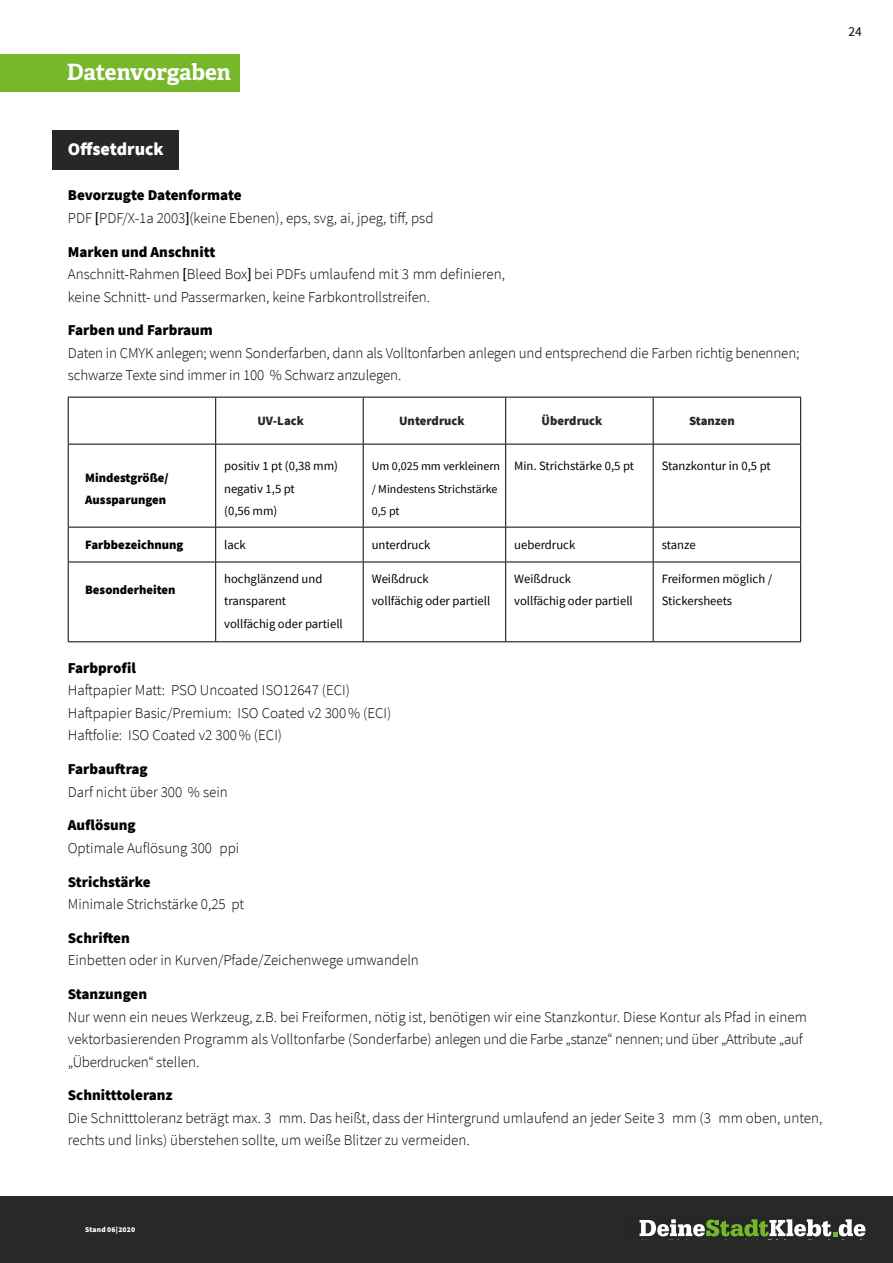
<style>
.page{position:relative;width:893px;height:1263px;background:#fff}
.page>*{position:absolute;margin:0;border:0;box-sizing:border-box;transform-origin:0 0}
.t1{font:700 22.5px "Adelle PE";letter-spacing:-.01em;color:#fff}
.t2{font:900 18px "Source Sans Pro";color:#fff}
.t3{font:300 15px/22.5px "Source Sans Pro";color:#000}
.t4{font:900 15px "Source Sans Pro";color:#000}
.t5{font:13.5px "Source Sans Pro";color:#000}
.t6{font:12.6px/22.5px "Source Sans Pro";color:#000}
.t7{font:900 12.6px/22.5px "Source Sans Pro";color:#000}
.t8{font:900 12.6px "Source Sans Pro";color:#262727}
.t9{font:12px/22.5px "Source Sans Pro";color:#000}
.t10{font:900 7.5px "Source Sans Pro";letter-spacing:.025em;color:#fff}
.s1{font-weight:900}
.s2{font-family:"Adelle";font-weight:400}
</style>
<div class="page">
<div style="left:0;top:1197px;width:893px;height:66px;background:#282827"></div>
<svg style="left:639px;top:1219px;width:226px;height:17px"></svg>
<div style="left:53px;top:130px;width:126px;height:40px;background:#262727"></div>
<hr style="left:68px;top:397px;width:148px;height:1px;background:#000">
<hr style="left:68px;top:397px;width:1px;height:47px;background:#000">
<hr style="left:216px;top:397px;width:147px;height:1px;background:#000">
<hr style="left:215px;top:397px;width:1px;height:47px;background:#000">
<hr style="left:363px;top:397px;width:143px;height:1px;background:#000">
<hr style="left:363px;top:397px;width:1px;height:47px;background:#000">
<hr style="left:506px;top:397px;width:147px;height:1px;background:#000">
<hr style="left:505px;top:397px;width:1px;height:47px;background:#000">
<hr style="left:653px;top:397px;width:148px;height:1px;background:#000">
<hr style="left:653px;top:397px;width:1px;height:47px;background:#000">
<hr style="left:800px;top:397px;width:1px;height:47px;background:#000">
<hr style="left:68px;top:444px;width:148px;height:1px;background:#000">
<hr style="left:68px;top:444px;width:1px;height:83px;background:#000">
<hr style="left:216px;top:444px;width:147px;height:1px;background:#000">
<hr style="left:215px;top:444px;width:1px;height:83px;background:#000">
<hr style="left:363px;top:444px;width:143px;height:1px;background:#000">
<hr style="left:363px;top:444px;width:1px;height:83px;background:#000">
<hr style="left:506px;top:444px;width:147px;height:1px;background:#000">
<hr style="left:505px;top:444px;width:1px;height:83px;background:#000">
<hr style="left:653px;top:444px;width:148px;height:1px;background:#000">
<hr style="left:653px;top:444px;width:1px;height:83px;background:#000">
<hr style="left:800px;top:444px;width:1px;height:83px;background:#000">
<hr style="left:68px;top:527px;width:148px;height:1px;background:#000">
<hr style="left:68px;top:527px;width:1px;height:35px;background:#000">
<hr style="left:216px;top:527px;width:147px;height:1px;background:#000">
<hr style="left:215px;top:527px;width:1px;height:35px;background:#000">
<hr style="left:363px;top:527px;width:143px;height:1px;background:#000">
<hr style="left:363px;top:527px;width:1px;height:35px;background:#000">
<hr style="left:506px;top:527px;width:147px;height:1px;background:#000">
<hr style="left:505px;top:527px;width:1px;height:35px;background:#000">
<hr style="left:653px;top:527px;width:148px;height:1px;background:#000">
<hr style="left:653px;top:527px;width:1px;height:35px;background:#000">
<hr style="left:800px;top:527px;width:1px;height:35px;background:#000">
<hr style="left:68px;top:562px;width:148px;height:1px;background:#000">
<hr style="left:68px;top:562px;width:1px;height:79px;background:#000">
<hr style="left:216px;top:562px;width:147px;height:1px;background:#000">
<hr style="left:215px;top:562px;width:1px;height:79px;background:#000">
<hr style="left:363px;top:562px;width:143px;height:1px;background:#000">
<hr style="left:363px;top:562px;width:1px;height:79px;background:#000">
<hr style="left:506px;top:562px;width:147px;height:1px;background:#000">
<hr style="left:505px;top:562px;width:1px;height:79px;background:#000">
<hr style="left:653px;top:562px;width:148px;height:1px;background:#000">
<hr style="left:653px;top:562px;width:1px;height:79px;background:#000">
<hr style="left:800px;top:562px;width:1px;height:79px;background:#000">
<hr style="left:68px;top:641px;width:148px;height:1px;background:#000">
<hr style="left:216px;top:641px;width:147px;height:1px;background:#000">
<hr style="left:363px;top:641px;width:143px;height:1px;background:#000">
<hr style="left:506px;top:641px;width:147px;height:1px;background:#000">
<hr style="left:653px;top:641px;width:148px;height:1px;background:#000">
<div style="left:0;top:54px;width:239px;height:38px;background:#76b82a"></div>
<h1 class="t1" style="left:67px;top:55px;width:166px">Datenvorgaben</h1>
<p class="t2" style="left:68px;top:137px;width:98px">Offsetdruck</p>
<p class="t3" style="left:68px;top:184px;width:367px"><span class="s1">Bevorzugte Datenformate<br></span>PDF <span class="s2">[</span>PDF/X-1a 2003<span class="s2">]</span>(keine Ebenen), eps, svg, ai, jpeg, tiff, psd</p>
<p class="t3" style="left:68px;top:240px;width:439px"><span class="s1">Marken und Anschnitt<br></span>Anschnitt-Rahmen <span class="s2">[</span>Bleed Box<span class="s2">]</span> bei PDFs umlaufend mit 3 mm definieren, keine Schnitt- und Passermarken, keine Farbkontrollstreifen.</p>
<p class="t4" style="left:68px;top:320px;width:147px">Farben und Farbraum</p>
<p class="t3" style="left:68px;top:342px;width:733px">Daten in CMYK anlegen; wenn Sonderfarben, dann als Volltonfarben anlegen und entsprechend die Farben richtig benennen; schwarze Texte sind immer in 100 % Schwarz anzulegen.</p>
<p class="t8" style="left:258px;top:412px;width:48px">UV-Lack</p>
<p class="t8" style="left:399px;top:412px;width:67px">Unterdruck</p>
<p class="t8" style="left:542px;top:412px;width:62px">Überdruck</p>
<p class="t8" style="left:689px;top:412px;width:47px">Stanzen</p>
<p class="t7" style="left:85px;top:466px;width:85px">Mindestgröße/<br>Aussparungen</p>
<p class="t6" style="left:224px;top:455px;width:115px">positiv 1 pt (0,38 mm) negativ 1,5 pt<br>(0,56 mm)</p>
<p class="t9" style="left:372px;top:455px;width:130px">Um 0,025 mm verkleinern / Mindestens Strichstärke<br>0,5 pt</p>
<p class="t6" style="left:514px;top:455px;width:121px">Min. Strichstärke 0,5 pt</p>
<p class="t6" style="left:662px;top:455px;width:111px">Stanzkontur in 0,5 pt</p>
<p class="t7" style="left:85px;top:533px;width:100px">Farbbezeichnung</p>
<p class="t6" style="left:224px;top:533px;width:23px">lack</p>
<p class="t6" style="left:372px;top:533px;width:60px">unterdruck</p>
<p class="t6" style="left:514px;top:533px;width:63px">ueberdruck</p>
<p class="t6" style="left:662px;top:533px;width:35px">stanze</p>
<p class="t7" style="left:85px;top:578px;width:92px">Besonderheiten</p>
<p class="t6" style="left:224px;top:567px;width:120px">hochglänzend und transparent<br>vollfächig oder partiell</p>
<p class="t6" style="left:372px;top:567px;width:120px">Weißdruck<br>vollfächig oder partiell</p>
<p class="t6" style="left:514px;top:567px;width:120px">Weißdruck<br>vollfächig oder partiell</p>
<p class="t6" style="left:662px;top:567px;width:112px">Freiformen möglich /<br>Stickersheets</p>
<p class="t4" style="left:68px;top:657px;width:70px">Farbprofil</p>
<p class="t3" style="left:68px;top:679px;width:325px">Haftpapier Matt: PSO Uncoated ISO12647 (ECI)<br>Haftpapier Basic/Premium: ISO Coated v2 300% (ECI)<br>Haftfolie: ISO Coated v2 300% (ECI)</p>
<p class="t4" style="left:68px;top:759px;width:81px">Farbauftrag</p>
<p class="t3" style="left:68px;top:780px;width:161px">Darf nicht über 300 % sein</p>
<p class="t4" style="left:68px;top:815px;width:69px">Auflösung</p>
<p class="t3" style="left:68px;top:837px;width:173px">Optimale Auflösung 300 ppi</p>
<p class="t4" style="left:68px;top:871px;width:84px">Strichstärke</p>
<p class="t3" style="left:68px;top:893px;width:178px">Minimale Strichstärke 0,25 pt</p>
<p class="t4" style="left:68px;top:927px;width:64px">Schriften</p>
<p class="t3" style="left:68px;top:949px;width:353px">Einbetten oder in Kurven/Pfade/Zeichenwege umwandeln</p>
<p class="t4" style="left:68px;top:984px;width:81px">Stanzungen</p>
<p class="t3" style="left:68px;top:1005px;width:741px">Nur wenn ein neues Werkzeug, z.B. bei Freiformen, nötig ist, benötigen wir eine Stanzkontur. Diese Kontur als Pfad in einem vektorbasierenden Programm als Volltonfarbe (Sonderfarbe) anlegen und die Farbe „stanze“ nennen; und über „Attribute „auf „Überdrucken“ stellen.</p>
<p class="t4" style="left:68px;top:1085px;width:106px">Schnitttoleranz</p>
<p class="t3" style="left:68px;top:1107px;width:756px">Die Schnitttoleranz beträgt max. 3 mm. Das heißt, dass der Hintergrund umlaufend an jeder Seite 3 mm (3 mm oben, unten, rechts und links) überstehen sollte, um weiße Blitzer zu vermeiden.</p>
<p class="t5" style="left:848px;top:23px;width:15px">24</p>
<p class="t10" style="left:85px;top:1225px;width:52px">Stand 06|2020</p>
</div>
